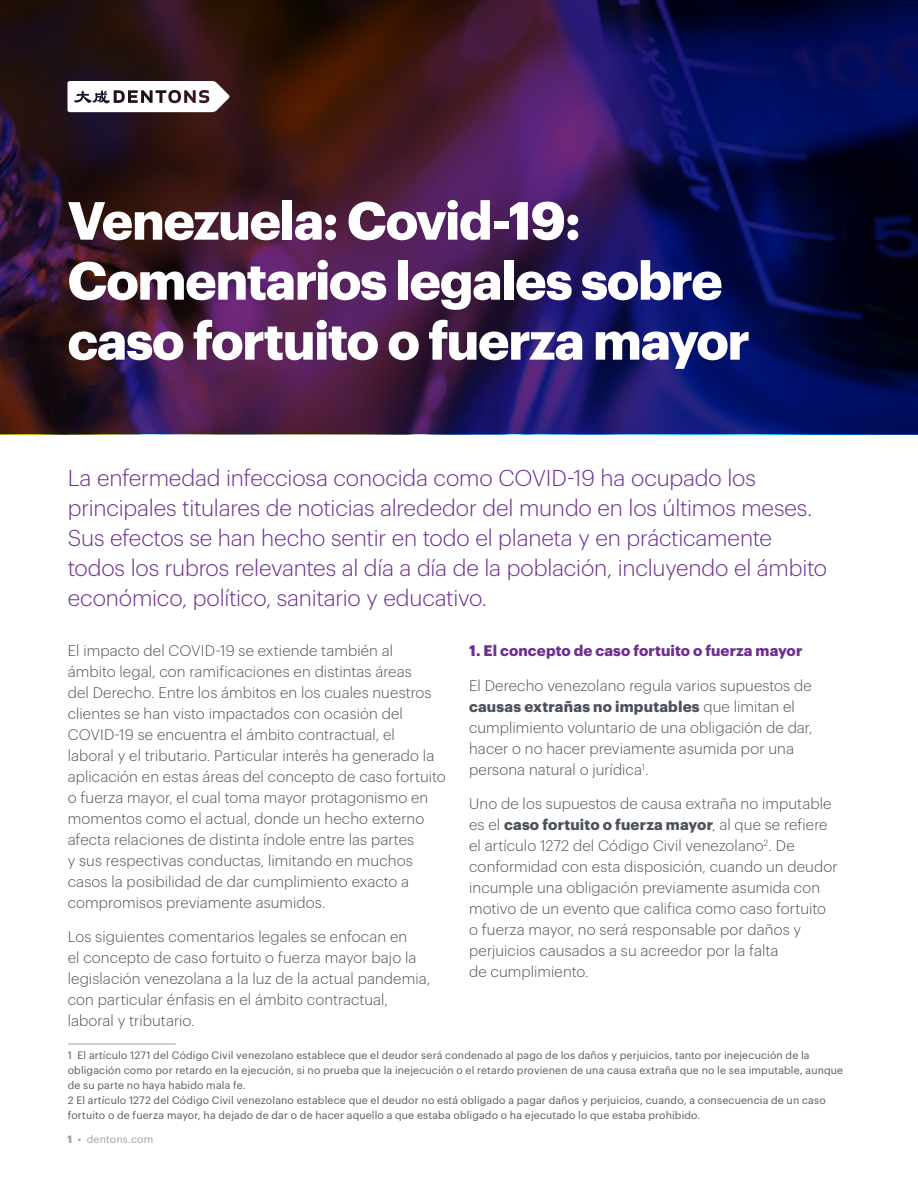
<style>
.page{position:relative;width:918px;height:1188px;background:#fff}
.page>*{position:absolute;margin:0;border:0;box-sizing:border-box;transform-origin:0 0}
.PageTitle_Lev1_Bold{font:700 52.5px/60px "Dentons Sans";letter-spacing:-.025em;color:#fff}
.Intro_Lev2_Light_Pur{font:300 22.5px/30px "Dentons Sans";letter-spacing:-.005em;color:#6e2e90}
.BodyCopy1{font:300 15px/21px "Dentons Sans";letter-spacing:.005em;color:#4c525a}
.Subhead_Lev3_Bold_Pu{font:700 15px "Dentons Sans";letter-spacing:.01em;color:#6e2e90}
.Footnote{font:10.5px/15px "Dentons Sans";letter-spacing:.015em;color:#55585a}
.t1{font:10.5px "Dentons Sans";letter-spacing:.015em;color:#9fa1a0}
.s1{font-weight:700}
</style>
<div class="page">
<svg style="left:0;top:0;width:918px;height:434px;background:#28143f"></svg>
<hr style="left:68px;top:1044px;width:108px;height:1px;background:#9fa2a5">
<svg style="left:67px;top:81px;width:163px;height:31px"></svg>
<p class="PageTitle_Lev1_Bold" style="left:68px;top:186px;width:684px">Venezuela: Covid-19:<br>Comentarios legales sobre caso fortuito o fuerza mayor</p>
<p class="Intro_Lev2_Light_Pur" style="left:68px;top:461px;width:761px">La enfermedad infecciosa conocida como COVID-19 ha ocupado los principales titulares de noticias alrededor del mundo en los últimos meses.<br>Sus efectos se han hecho sentir en todo el planeta y en prácticamente todos los rubros relevantes al día a día de la población, incluyendo el ámbito económico, político, sanitario y educativo.</p>
<p class="BodyCopy1" style="left:68px;top:639px;width:380px">El impacto del COVID-19 se extiende también al<br>ámbito legal, con ramificaciones en distintas áreas<br>del Derecho. Entre los ámbitos en los cuales nuestros clientes se han visto impactados con ocasión del COVID-19 se encuentra el ámbito contractual, el<br>laboral y el tributario. Particular interés ha generado la aplicación en estas áreas del concepto de caso fortuito o fuerza mayor, el cual toma mayor protagonismo en momentos como el actual, donde un hecho externo afecta relaciones de distinta índole entre las partes<br>y sus respectivas conductas, limitando en muchos casos la posibilidad de dar cumplimiento exacto a compromisos previamente asumidos.</p>
<p class="BodyCopy1" style="left:68px;top:925px;width:364px">Los siguientes comentarios legales se enfocan en<br>el concepto de caso fortuito o fuerza mayor bajo la legislación venezolana a la luz de la actual pandemia, con particular énfasis en el ámbito contractual, laboral y tributario.</p>
<p class="Footnote" style="left:68px;top:1047px;width:777px">1 El artículo 1271 del Código Civil venezolano establece que el deudor será condenado al pago de los daños y perjuicios, tanto por inejecución de la obligación como por retardo en la ejecución, si no prueba que la inejecución o el retardo provienen de una causa extraña que no le sea imputable, aunque de su parte no haya habido mala fe.</p>
<p class="Footnote" style="left:68px;top:1092px;width:760px">2 El artículo 1272 del Código Civil venezolano establece que el deudor no está obligado a pagar daños y perjuicios, cuando, a consecuencia de un caso fortuito o de fuerza mayor, ha dejado de dar o de hacer aquello a que estaba obligado o ha ejecutado lo que estaba prohibido.</p>
<p class="Subhead_Lev3_Bold_Pu" style="left:469px;top:639px;width:335px">1. El concepto de caso fortuito o fuerza mayor</p>
<p class="BodyCopy1" style="left:469px;top:673px;width:345px">El Derecho venezolano regula varios supuestos de <span class="s1">causas extrañas no imputables</span> que limitan el cumplimiento voluntario de una obligación de dar, hacer o no hacer previamente asumida por una persona natural o jurídica<sup>1</sup>.</p>
<p class="BodyCopy1" style="left:469px;top:792px;width:370px">Uno de los supuestos de causa extraña no imputable es el <span class="s1">caso fortuito o fuerza mayor</span>, al que se refiere el artículo 1272 del Código Civil venezolano<sup>2</sup>. De conformidad con esta disposición, cuando un deudor incumple una obligación previamente asumida con motivo de un evento que califica como caso fortuito o fuerza mayor, no será responsable por daños y perjuicios causados a su acreedor por la falta<br>de cumplimiento.</p>
<p class="t1" style="left:68px;top:1131px;width:87px"><span class="s1">1</span> • dentons.com</p>
</div>
